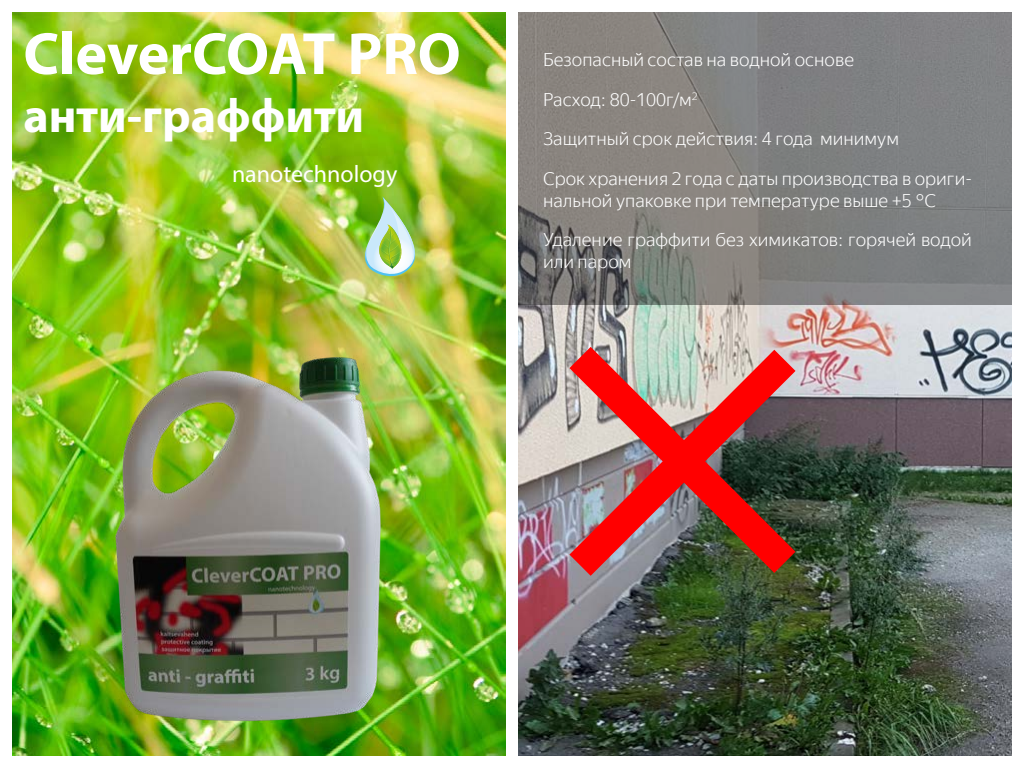
<style>
.page{position:relative;width:1024px;height:768px;background:#fff}
.page>*{position:absolute;margin:0;border:0;box-sizing:border-box;transform-origin:0 0}
.t1{font:700 60px "Myriad Pro";letter-spacing:-.005em;color:#fff}
.t2{font:700 48px "Myriad Pro";color:#fff}
.t3{font:24px "Myriad Pro";color:#fff}
.t4{font:300 18px/39.6px "Yandex Sans Text";color:#fff}
</style>
<div class="page">
<img style="left:12px;top:12px;width:494px;height:744px">
<img style="left:518px;top:305px;width:494px;height:451px">
<img style="left:78px;top:293px;width:329px;height:455px">
<img style="left:353px;top:196px;width:76px;height:88px">
<svg style="left:518px;top:12px;width:494px;height:293px;background:#80807e"></svg>
<img style="left:538px;top:318px;width:289px;height:290px">
<h1 class="t1" style="left:23px;top:15px;width:439px">CleverCOAT PRO</h1>
<h2 class="t2" style="left:23px;top:84px;width:342px">анти-граффити</h2>
<h3 class="t3" style="left:232px;top:159px;width:167px">nanotechnology</h3>
<p class="t4" style="left:543px;top:40px;width:313px">Безопасный состав на водной основе<br>Расход: 80-100г/м<sup>2</sup></p>
<p class="t4" style="left:543px;top:119px;width:431px">Защитный срок действия: 4 года минимум<br>Срок хранения 2 года с даты производства в ориги-</p>
<p class="t4" style="left:543px;top:180px;width:430px">нальной упаковке при температуре выше +5 °С<br>Удаление граффити без химикатов: горячей водой</p>
<p class="t4" style="left:543px;top:241px;width:90px">или паром</p>
</div>
